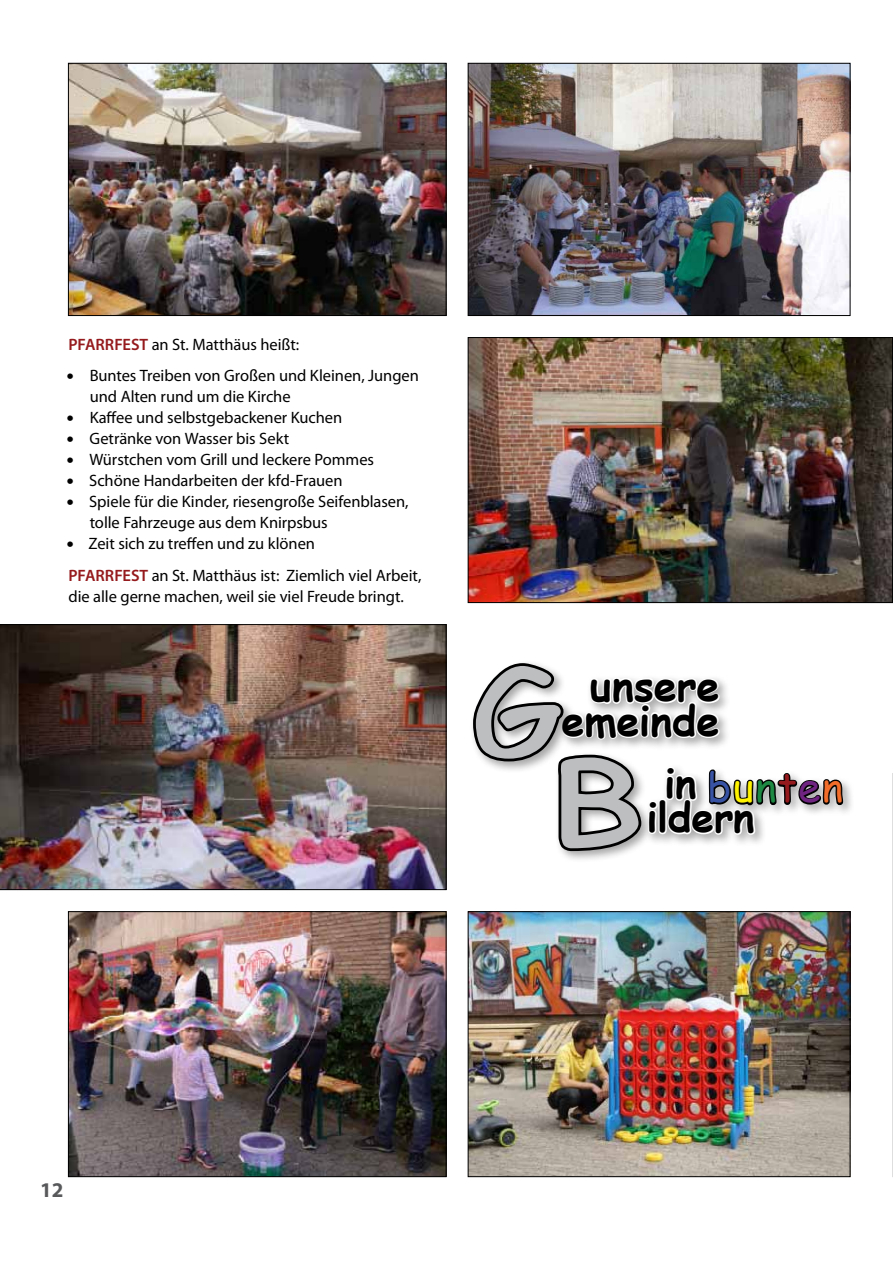
<style>
.page{position:relative;width:893px;height:1263px;background:#fff}
.page>*{position:absolute;margin:0;border:0;box-sizing:border-box;transform-origin:0 0}
.t1{font:700 41.55px/34.7px "Comic Sans MS";letter-spacing:-.005em;color:#000;text-align:right}
.t2{font:700 40.8px/34px "Comic Sans MS";letter-spacing:-.01em;color:#000}
.t3{font:40.8px "Comic Sans MS";letter-spacing:.03em;color:#3953a4}
.t4{font:700 21px "Myriad Pro";color:#58595b}
.t5{font:16.5px/21px "Myriad Pro";letter-spacing:-.005em;color:#000}
.s1{font-weight:600;color:#951a1d}
.s2{font-family:"Verdana";font-size:15px}
.s3{color:#fff200}
.s4{color:#1d8943}
.s5{color:#951a1d}
.s6{color:#702481}
.s7{color:#f36d2a}
</style>
<div class="page">
<img style="left:0;top:624px;width:446px;height:266px">
<img style="left:70px;top:913px;width:374px;height:262px">
<div style="left:68px;top:911px;width:378px;height:266px;border:1px solid #000"></div>
<img style="left:470px;top:913px;width:378px;height:262px">
<div style="left:468px;top:911px;width:382px;height:266px;border:1px solid #000"></div>
<img style="left:470px;top:339px;width:421px;height:262px">
<img style="left:470px;top:65px;width:378px;height:249px">
<div style="left:468px;top:63px;width:382px;height:253px;border:1px solid #000"></div>
<img style="left:70px;top:65px;width:374px;height:249px">
<div style="left:68px;top:63px;width:378px;height:253px;border:1px solid #000"></div>
<svg style="left:892px;top:773px;width:1px;height:404px"></svg>
<div style="left:705px;top:766px;width:150px;height:51px;background:#000;opacity:.35"></div>
<svg style="left:472px;top:591px;width:373px;height:321px"></svg>
<p class="t5" style="left:69px;top:333px;width:232px"><span class="s1">PFARRFEST</span> an St. Matthäus heißt:</p>
<p class="t5" style="left:90px;top:365px;width:331px;text-indent:-24px"><span class="s2">•</span> Buntes Treiben von Großen und Kleinen, Jungen und Alten rund um die Kirche</p>
<p class="t5" style="left:66px;top:407px;width:278px"><span class="s2">•</span> Kaffee und selbstgebackener Kuchen</p>
<p class="t5" style="left:66px;top:428px;width:225px"><span class="s2">•</span> Getränke von Wasser bis Sekt</p>
<p class="t5" style="left:66px;top:449px;width:309px"><span class="s2">•</span> Würstchen vom Grill und leckere Pommes</p>
<p class="t5" style="left:66px;top:470px;width:278px"><span class="s2">•</span> Schöne Handarbeiten der kfd-Frauen</p>
<p class="t5" style="left:90px;top:491px;width:320px;text-indent:-24px"><span class="s2">•</span> Spiele für die Kinder, riesengroße Seifenblasen, tolle Fahrzeuge aus dem Knirpsbus</p>
<p class="t5" style="left:66px;top:527px;width:357px;line-height:31.5px"><span class="s2">•</span> Zeit sich zu treffen und zu klönen<br><span class="s1">PFARRFEST</span> an St. Matthäus ist: Ziemlich viel Arbeit,</p>
<p class="t5" style="left:69px;top:585px;width:337px">die alle gerne machen, weil sie viel Freude bringt.</p>
<p class="t4" style="left:40px;top:1176px;width:25px">12</p>
<h1 class="t1" style="left:561px;top:667px;width:160px">unsere emeinde</h1>
<h2 class="t2" style="left:646px;top:765px;width:110px;text-indent:18px">in ildern</h2>
<h2 class="t3" style="left:707px;top:757px;width:137px">b<span class="s3">u</span><span class="s4">n</span><span class="s5">t</span><span class="s6">e</span><span class="s7">n</span></h2>
</div>
